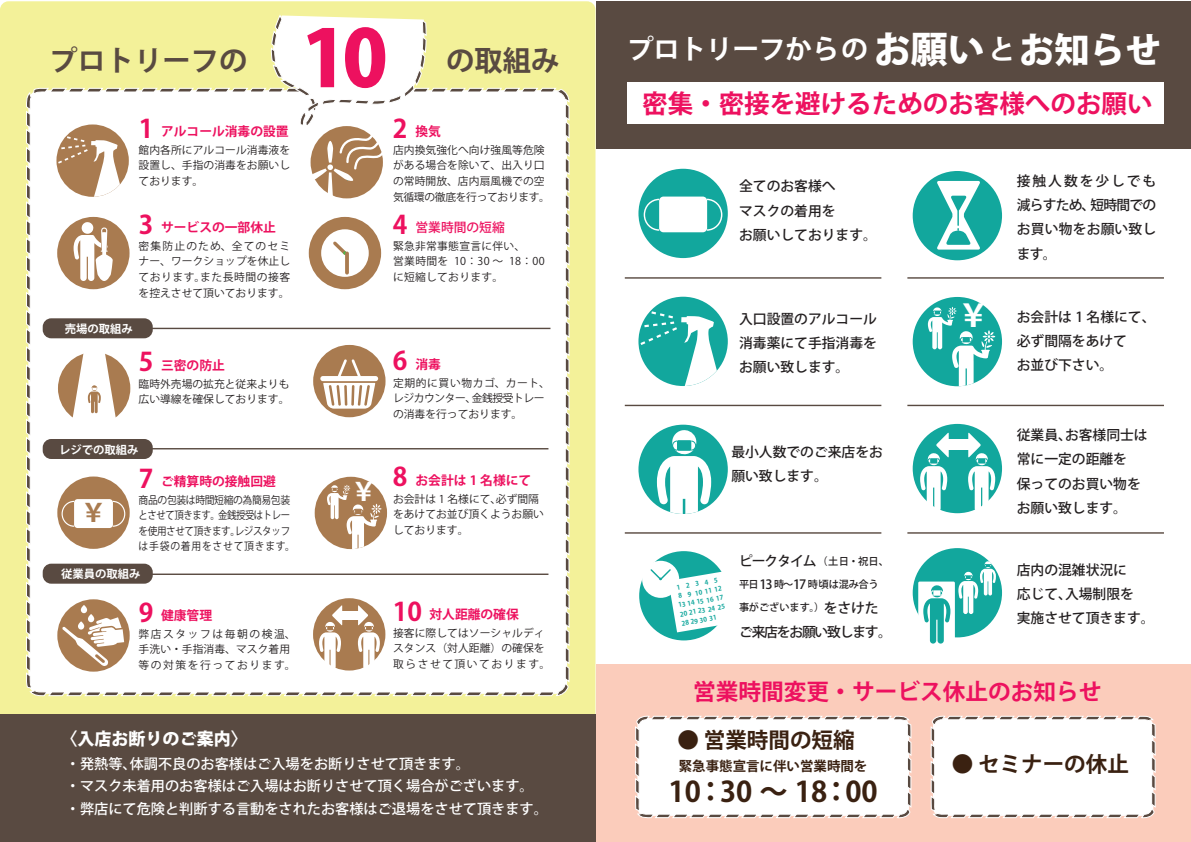
<style>
.page{position:relative;width:1191px;height:842px;background:#fff}
.page>*{position:absolute;margin:0;border:0;box-sizing:border-box;transform-origin:0 0}
.t1{font:800 78px "Koz Go Pro";color:#ed115f}
.t2{font:700 31.8px "Koz Go Pro";color:#fff}
.t3{font:700 28.3px "Koz Go Pro";color:#594a41}
.t4{font:700 28.3px "Koz Go Pro";color:#3a2111}
.t5{font:700 26.9px "Koz Go Pro";letter-spacing:-.02em;color:#fff}
.t6{font:700 25.8px "Koz Go Pro";color:#fff}
.t7{font:700 25.8px "Koz Go Pro";color:#a97b50}
.t8{font:700 25.5px "Koz Go Pro";color:#ed115f}
.t9{font:700 22.7px "Koz Go Pro";color:#ed115f}
.t10{font:700 21.5px "Koz Go Pro";color:#3a2111}
.t11{font:800 17px "Koz Go Pro";color:#fff}
.t12{font:500 14.2px/22.7px "Koz Go Pro";color:#fff}
.t13{font:500 13.8px/24.1px "Koz Go Pro";color:#231f20}
.t14{font:500 13.8px "Koz Go Pro";letter-spacing:-.085em;color:#231f20}
.t15{font:700 13.5px "Koz Go Pro";color:#3a2111}
.t16{font:700 12.8px "Koz Go Pro";color:#ed115f}
.t17{font:500 12.8px "Koz Go Pro";color:#ed115f}
.t18{font:700 11.3px "Koz Go Pro";color:#fff}
.t19{font:10.8px/15.6px "Koz Go Pro";letter-spacing:.005em;color:#231f20}
.t20{font:10.8px/15.6px "Koz Go Pro";letter-spacing:-.04em;color:#231f20;scale:.91 1}
.t21{font:10.8px/15.6px "Koz Go Pro";letter-spacing:.145em;color:#231f20}
.t22{font:10.8px/15.6px "Koz Go Pro";letter-spacing:.025em;color:#231f20}
.t23{font:500 10.2px "Koz Go Pro";letter-spacing:-.005em;color:#231f20}
.t24{font:500 10.2px "Koz Go Pro";letter-spacing:-.03em;color:#231f20}
.t25{font:700 6.4px/9.1px "Koz Go Pro";color:#12a79d}
.s1{font-size:25.5px}
.s2{font-weight:800;font-size:36.9px}
.s3{font-weight:800;font-size:35.4px}
.s4{font-size:13.8px}
.s5{font-size:12.8px}
</style>
<div class="page">
<div style="left:0;top:1px;width:595px;height:713px;background:#f3f199"></div>
<div style="left:0;top:714px;width:595px;height:128px;background:#594a41"></div>
<svg style="left:25px;top:13px;width:545px;height:684px"></svg>
<div style="left:596px;top:664px;width:595px;height:178px;background:#fbccbb"></div>
<svg style="left:635px;top:715px;width:277px;height:104px;background:#f8f5f5"></svg>
<svg style="left:930px;top:715px;width:226px;height:104px;background:#f7f5f4"></svg>
<div style="left:596px;top:1px;width:595px;height:148px;background:#594a41"></div>
<div style="left:638px;top:169px;width:90px;height:89px;background:#12a79d;border-radius:50%"></div>
<div style="left:659px;top:197px;width:48px;height:35px;background:#fff;border-radius:4px"></div>
<svg style="left:643px;top:198px;width:17px;height:33px"></svg>
<svg style="left:706px;top:198px;width:17px;height:33px"></svg>
<div style="left:638px;top:297px;width:90px;height:89px;background:#12a79d;border-radius:50%"></div>
<svg style="left:638px;top:310px;width:85px;height:76px"></svg>
<div style="left:638px;top:425px;width:90px;height:89px;background:#12a79d;border-radius:50%"></div>
<svg style="left:657px;top:429px;width:54px;height:85px"></svg>
<div style="left:639px;top:551px;width:89px;height:89px;background:#12a79d;border-radius:50%"></div>
<div style="left:642px;top:561px;width:37px;height:37px;background:#fff;border-radius:50%"></div>
<svg style="left:649px;top:568px;width:79px;height:64px"></svg>
<div style="left:912px;top:171px;width:90px;height:89px;background:#12a79d;border-radius:50%"></div>
<svg style="left:937px;top:181px;width:43px;height:69px"></svg>
<div style="left:912px;top:297px;width:90px;height:89px;background:#12a79d;border-radius:50%"></div>
<svg style="left:928px;top:307px;width:67px;height:79px"></svg>
<div style="left:912px;top:548px;width:90px;height:89px;background:#12a79d;border-radius:50%"></div>
<div style="left:918px;top:581px;width:37px;height:61px;background:#fff"></div>
<svg style="left:923px;top:585px;width:27px;height:59px"></svg>
<svg style="left:958px;top:561px;width:38px;height:53px"></svg>
<div style="left:912px;top:424px;width:90px;height:89px;background:#12a79d;border-radius:50%"></div>
<svg style="left:920px;top:432px;width:28px;height:79px"></svg>
<svg style="left:968px;top:432px;width:27px;height:79px"></svg>
<div style="left:944px;top:439px;width:28px;height:11px;background:#fff"></div>
<hr style="left:625px;top:277px;width:256px;height:2px;background:#594a41">
<hr style="left:907px;top:277px;width:257px;height:2px;background:#594a41">
<hr style="left:625px;top:405px;width:256px;height:1px;background:#594a41">
<hr style="left:907px;top:405px;width:257px;height:1px;background:#594a41">
<hr style="left:625px;top:532px;width:256px;height:2px;background:#594a41">
<hr style="left:907px;top:532px;width:257px;height:2px;background:#594a41">
<div style="left:627px;top:82px;width:536px;height:41px;background:#fff"></div>
<h1 class="t1" style="left:302px;top:8px;width:87px">10</h1>
<h3 class="t3" style="left:49px;top:43px;width:512px">プロトリーフの　　　　　　　の取組み</h3>
<p class="t16" style="left:139px;top:123px;width:151px"><span class="s1">1 　</span>アルコール消毒の設置</p>
<h3 class="t8" style="left:393px;top:112px;width:47px">2 　</h3>
<p class="t19" style="left:393px;top:142px;width:158px">店内換気強化へ向け強風等危険がある場合を除いて、出入り口の常時開放、店内扇風機での空気循環の徹底を行っております。</p>
<p class="t16" style="left:415px;top:123px;width:27px">換気</p>
<p class="t19" style="left:139px;top:142px;width:153px;text-align:justify">館内各所にアルコール消毒液を設置し、手指の消毒をお願いしております。</p>
<p class="t16" style="left:139px;top:219px;width:139px"><span class="s1">3 　</span>サービスの一部休止</p>
<p class="t19" style="left:139px;top:238px;width:153px;text-align:justify">密集防止のため、全てのセミナー、ワークショップを休止しております。また長時間の接客を控えさせて頂いております。</p>
<p class="t18" style="left:65px;top:322px;width:70px">売場の取組み</p>
<h3 class="t8" style="left:393px;top:208px;width:47px">4 　</h3>
<p class="t17" style="left:415px;top:219px;width:91px">営業時間の短縮</p>
<p class="t22" style="left:393px;top:238px;width:153px">緊急非常事態宣言に伴い、<br>営業時間を 10：30 ～ 18：00に短縮しております。</p>
<p class="t16" style="left:139px;top:357px;width:88px"><span class="s1">5 　</span>三密の防止</p>
<h3 class="t8" style="left:393px;top:345px;width:47px">6 　</h3>
<p class="t19" style="left:393px;top:375px;width:158px">定期的に買い物カゴ、カート、レジカウンター、金銭授受トレーの消毒を行っております。</p>
<p class="t16" style="left:415px;top:356px;width:27px">消毒</p>
<p class="t19" style="left:139px;top:376px;width:152px">臨時外売場の拡充と従来よりも広い導線を確保しております。</p>
<p class="t18" style="left:59px;top:442px;width:81px">レジでの取組み</p>
<h3 class="t7" style="left:81px;top:496px;width:27px">￥</h3>
<p class="t16" style="left:139px;top:473px;width:139px"><span class="s1">7 　</span>ご精算時の接触回避</p>
<h3 class="t8" style="left:393px;top:461px;width:47px">8 　</h3>
<p class="t19" style="left:393px;top:491px;width:152px">お会計は 1 名様にて、必ず間隔をあけてお並び頂くようお願いしております。</p>
<p class="t16" style="left:415px;top:472px;width:117px">お会計は 1 名様にて</p>
<h3 class="t6" style="left:351px;top:475px;width:27px">￥</h3>
<p class="t20" style="left:139px;top:492px;width:173px">商品の包装は時間短縮の為簡易包装とさせて頂きます。金銭授受はトレーを使用させて頂きます。レジスタッフは手袋の着用をさせて頂きます。</p>
<p class="t18" style="left:61px;top:567px;width:81px">従業員の取組み</p>
<p class="t16" style="left:139px;top:607px;width:75px"><span class="s1">9 　</span>健康管理</p>
<h3 class="t8" style="left:393px;top:595px;width:62px">10 　</h3>
<p class="t19" style="left:393px;top:625px;width:158px">接客に際してはソーシャルディスタンス（対人距離）の確保を取らさせて頂いております。</p>
<p class="t16" style="left:429px;top:606px;width:91px">対人距離の確保</p>
<p class="t21" style="left:139px;top:626px;width:158px">弊店スタッフは毎朝の検温、手洗い・手指消毒、マスク着用等の対策を行っております。</p>
<h3 class="t11" style="left:61px;top:727px;width:189px">〈入店お断りのご案内〉</h3>
<h3 class="t12" style="left:66px;top:753px;width:483px">・発熱等、体調不良のお客様はご入場をお断りさせて頂きます。<br>・マスク未着用のお客様はご入場はお断りさせて頂く場合がございます。・弊店にて危険と判断する言動をされたお客様はご退場をさせて頂きます。</h3>
<h3 class="t5" style="left:627px;top:32px;width:535px">プロトリーフからの<span class="s2">お願い</span>と<span class="s3">お知らせ</span></h3>
<h3 class="t8" style="left:642px;top:87px;width:512px">密集・密接を避けるためのお客様へのお願い</h3>
<p class="t13" style="left:739px;top:175px;width:139px">全てのお客様へ<br>マスクの着用を<br>お願いしております。</p>
<p class="t13" style="left:739px;top:307px;width:139px;text-align:justify">入口設置のアルコール消毒薬にて手指消毒をお願い致します。</p>
<p class="t13" style="left:731px;top:441px;width:153px">最小人数でのご来店をお願い致します。</p>
<p class="t25" style="left:674px;top:583px;width:47px;rotate:-10deg">12345<br>8 9 101112<br>13 14 15 16 17<br>20 21 23 24 25<br>28 29 30 31</p>
<p class="t23" style="left:739px;top:554px;width:151px"><span class="s4">ピークタイム</span>（土日・祝日、</p>
<p class="t24" style="left:739px;top:578px;width:141px">平日<span class="s5">13</span> 時～<span class="s5">17</span> 時頃は混み合う</p>
<p class="t23" style="left:739px;top:601px;width:141px">事がございます。）<span class="s4">をさけた</span></p>
<p class="t14" style="left:739px;top:623px;width:154px">ご来店をお願い致します。</p>
<h2 class="t2" style="left:957px;top:295px;width:33px">￥</h2>
<p class="t13" style="left:1016px;top:170px;width:141px;text-align:justify">接触人数を少しでも減らすため、短時間でのお買い物をお願い致します。</p>
<p class="t13" style="left:1016px;top:305px;width:140px">お会計は 1 名様にて、必ず間隔をあけて<br>お並び下さい。</p>
<p class="t13" style="left:1016px;top:424px;width:132px">従業員、お客様同士は常に一定の距離を<br>保ってのお買い物をお願い致します。</p>
<p class="t13" style="left:1016px;top:559px;width:139px">店内の混雑状況に<br>応じて、入場制限を<br>実施させて頂きます。</p>
<h3 class="t9" style="left:693px;top:677px;width:410px">営業時間変更・サービス休止のお知らせ</h3>
<h3 class="t10" style="left:677px;top:727px;width:178px">● 営業時間の短縮</h3>
<p class="t15" style="left:679px;top:757px;width:190px">緊急事態宣言に伴い営業時間を</p>
<h3 class="t4" style="left:668px;top:773px;width:211px">10：30 ～ 18：00</h3>
<h3 class="t10" style="left:952px;top:750px;width:178px">● セミナーの休止</h3>
</div>
